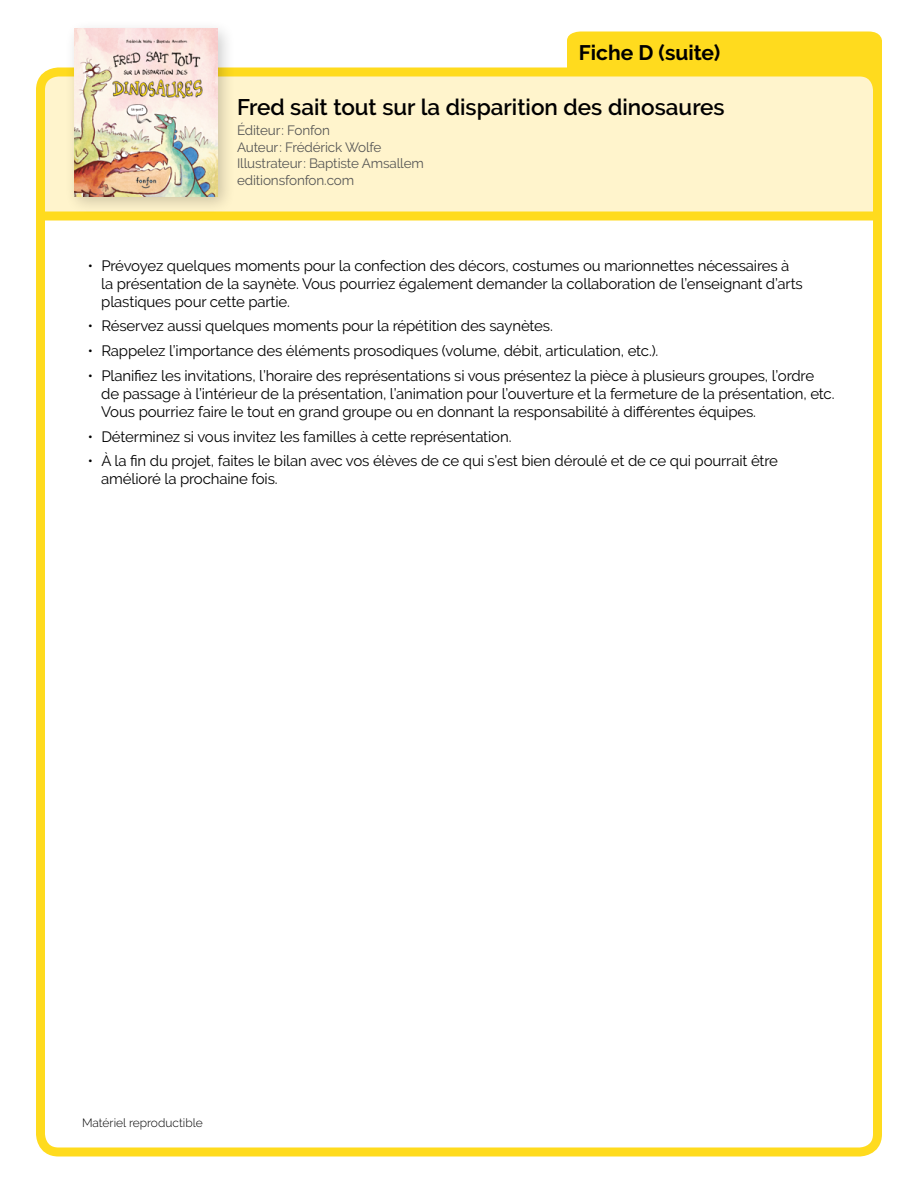
<style>
.page{position:relative;width:918px;height:1188px;background:#fff}
.page>*{position:absolute;margin:0;border:0;box-sizing:border-box;transform-origin:0 0}
.t1{font:600 22.5px "Raleway";color:#000}
.t2{font:700 21px "Raleway";color:#000}
.t3{font:15px/18px "Raleway";letter-spacing:-.01em;color:#000}
.t4{font:13.5px/16.5px "Raleway";letter-spacing:-.01em;color:#575756}
.t5{font:300 12px "Raleway";color:#000}
</style>
<div class="page">
<div style="left:44px;top:75px;width:830px;height:144px;background:#fff4cc"></div>
<div style="left:40px;top:212px;width:838px;height:8px;background:#ffdb1e"></div>
<svg style="left:567px;top:32px;width:315px;height:53px"></svg>
<div style="left:36px;top:68px;width:846px;height:1088px;border:9px solid #ffdb1e;border-radius:18px"></div>
<div style="left:65px;top:19px;width:171px;height:196px;background:#000;opacity:.2"></div>
<img style="left:74px;top:29px;width:144px;height:167px">
<h2 class="t2" style="left:579px;top:40px;width:143px">Fiche D (suite)</h2>
<h1 class="t1" style="left:237px;top:94px;width:489px">Fred sait tout sur la disparition des dinosaures</h1>
<p class="t4" style="left:237px;top:122px;width:189px">Éditeur: Fonfon<br>Auteur: Frédérick Wolfe<br>Illustrateur: Baptiste Amsallem editionsfonfon.com</p>
<p class="t3" style="left:101px;top:256px;width:703px;text-indent:-14px">• Prévoyez quelques moments pour la confection des décors, costumes ou marionnettes nécessaires à la présentation de la saynète. Vous pourriez également demander la collaboration de l’enseignant d’arts plastiques pour cette partie.</p>
<p class="t3" style="left:88px;top:317px;width:467px">• Réservez aussi quelques moments pour la répétition des saynètes.</p>
<p class="t3" style="left:88px;top:342px;width:572px">• Rappelez l’importance des éléments prosodiques (volume, débit, articulation, etc.).</p>
<p class="t3" style="left:101px;top:367px;width:735px;text-indent:-14px">• Planifiez les invitations, l’horaire des représentations si vous présentez la pièce à plusieurs groupes, l’ordre de passage à l’intérieur de la présentation, l’animation pour l’ouverture et la fermeture de la présentation, etc.<br>Vous pourriez faire le tout en grand groupe ou en donnant la responsabilité à différentes équipes.</p>
<p class="t3" style="left:88px;top:427px;width:425px">• Déterminez si vous invitez les familles à cette représentation.</p>
<p class="t3" style="left:101px;top:452px;width:678px;text-indent:-13px">• À la fin du projet, faites le bilan avec vos élèves de ce qui s’est bien déroulé et de ce qui pourrait être amélioré la prochaine fois.</p>
<p class="t5" style="left:82px;top:1116px;width:122px">Matériel reproductible</p>
</div>
